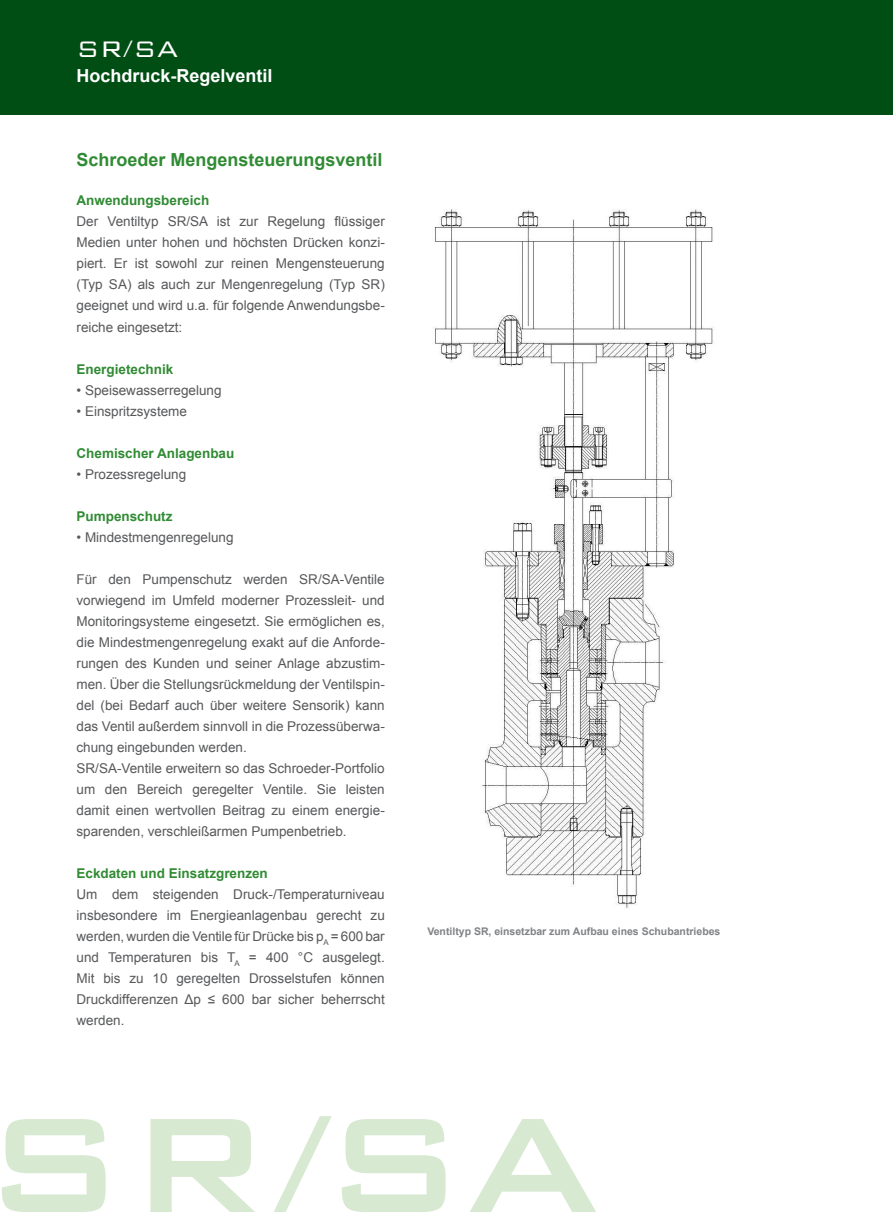
<style>
.page{position:relative;width:893px;height:1212px;background:#fff}
.page>*{position:absolute;margin:0;border:0;box-sizing:border-box;transform-origin:0 0}
.t1{font:300 30px "Bank Gothic BT";color:#fff}
.t2{font:700 18px "Arial";color:#318b34}
.t3{font:700 18px "Arial";color:#fff}
.t4{font:13.5px/21px "Arial";color:#57585a;text-align:justify}
.t5{font:700 13.5px "Arial";color:#318b34}
.t6{font:700 10.5px "Arial";color:#808285}
</style>
<div class="page">
<div style="left:0;top:0;width:893px;height:115px;background:#004e14"></div>
<img style="left:433px;top:209px;width:280px;height:699px">
<svg style="left:2px;top:1116px;width:594px;height:96px"></svg>
<h1 class="t1" style="left:77px;top:33px;width:104px">SR/SA</h1>
<h2 class="t3" style="left:77px;top:64px;width:198px">Hochdruck-Regelventil</h2>
<h2 class="t2" style="left:77px;top:148px;width:308px">Schroeder Mengensteuerungsventil</h2>
<p class="t5" style="left:77px;top:192px;width:134px">Anwendungsbereich</p>
<p class="t4" style="left:77px;top:211px;width:310px">Der Ventiltyp SR/SA ist zur Regelung flüssiger Medien unter hohen und höchsten Drücken konzi&shy;piert. Er ist sowohl zur reinen Mengensteuerung (Typ SA) als auch zur Mengenregelung (Typ SR) geeignet und wird u.a. für folgende Anwendungsbe&shy;reiche eingesetzt:</p>
<p class="t5" style="left:77px;top:360px;width:98px">Energietechnik</p>
<p class="t4" style="left:77px;top:379px;width:147px">• Speisewasserregelung</p>
<p class="t4" style="left:77px;top:400px;width:112px">• Einspritzsysteme</p>
<p class="t5" style="left:77px;top:444px;width:159px">Chemischer Anlagenbau</p>
<p class="t4" style="left:77px;top:463px;width:111px">• Prozessregelung</p>
<p class="t5" style="left:77px;top:507px;width:98px">Pumpenschutz</p>
<p class="t4" style="left:77px;top:526px;width:159px">• Mindestmengenregelung</p>
<p class="t4" style="left:77px;top:568px;width:310px;text-align:left">Für den Pumpenschutz werden SR/SA-Ventile vorwiegend im Umfeld moderner Prozessleit- und Monitoringsysteme eingesetzt. Sie ermöglichen es, die Mindestmengenregelung exakt auf die Anforde&shy;rungen des Kunden und seiner Anlage abzustim&shy;men. Über die Stellungsrückmeldung der Ventilspin&shy;del (bei Bedarf auch über weitere Sensorik) kann das Ventil außerdem sinnvoll in die Prozessüberwa&shy;chung eingebunden werden.<br>SR/SA-Ventile erweitern so das Schroeder-Portfolio um den Bereich geregelter Ventile. Sie leisten damit einen wertvollen Beitrag zu einem energie&shy;sparenden, verschleißarmen Pumpenbetrieb.</p>
<p class="t5" style="left:77px;top:864px;width:193px">Eckdaten und Einsatzgrenzen</p>
<p class="t4" style="left:77px;top:883px;width:310px">Um dem steigenden Druck-/Temperaturniveau insbesondere im Energieanlagenbau gerecht zu werden, wurden die Ventile für Drücke bis p<sub>A</sub> = 600 bar und Temperaturen bis T<sub>A</sub> = 400 °C ausgelegt.<br>Mit bis zu 10 geregelten Drosselstufen können Druckdifferenzen Δp ≤ 600 bar sicher beherrscht werden.</p>
<p class="t6" style="left:427px;top:924px;width:295px">Ventiltyp SR, einsetzbar zum Aufbau eines Schubantriebes</p>
</div>
